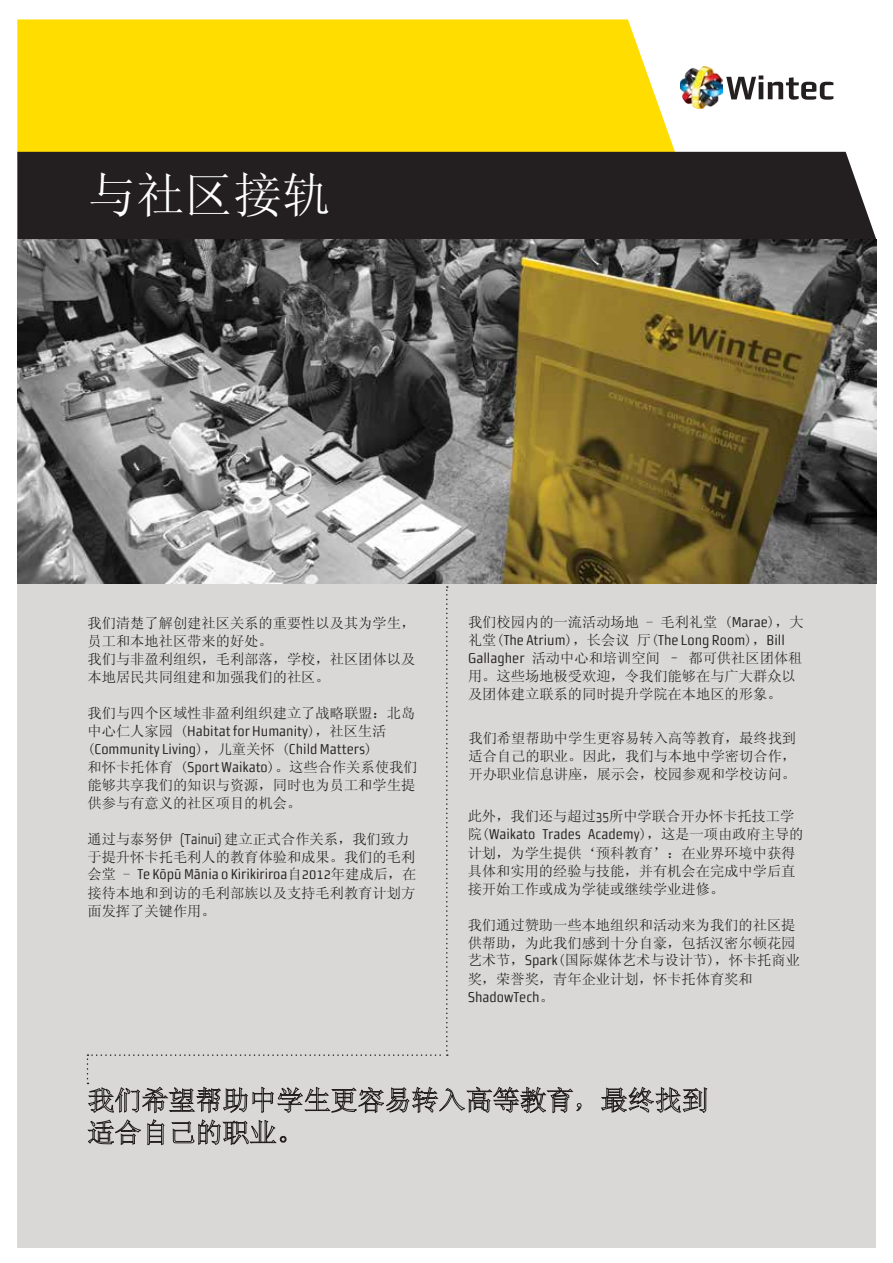
<style>
.page{position:relative;width:893px;height:1263px;background:#fff}
.page>*{position:absolute;margin:0;border:0;box-sizing:border-box;transform-origin:0 0}
.t1{font:48.75px "Sim Sun";color:#fff}
.t2{font:14.25px/18px "Sim Sun";color:#231f20}
.t3{font:14.25px/18px "Morgan Sn Cn Office";color:#231f20}
.s1{font-family:"Sim Sun"}
.s2{font-family:"Morgan Sn Cn Office"}
.s3{font-family:"Morgan Sn Office"}
.s4{font-family:"Morgan Sn Cn Pi"}
.s5{font-family:"Morgan Sn Office";font-size:13.5px}
</style>
<div class="page">
<div style="left:17px;top:19px;width:660px;height:133px;background:#fd0"></div>
<div style="left:17px;top:509px;width:859px;height:739px;background:#d9d8d6"></div>
<div style="left:17px;top:152px;width:859px;height:87px;background:#231f20"></div>
<img style="left:681px;top:67px;width:42px;height:41px">
<svg style="left:726px;top:75px;width:107px;height:25px"></svg>
<img style="left:17px;top:239px;width:859px;height:345px">
<svg style="left:601px;top:1086px;width:107px;height:27px"></svg>
<svg style="left:87px;top:586px;width:495px;height:559px"></svg>
<h1 class="t1" style="left:87px;top:171px;width:245px">与社区接轨</h1>
<p class="t2" style="left:87px;top:614px;width:329px">我们清楚了解创建社区关系的重要性以及其为学生，员工和本地社区带来的好处。<br>我们与非盈利组织，毛利部落，学校，社区团体以及本地居民共同组建和加强我们的社区。</p>
<p class="t2" style="left:87px;top:704px;width:329px">我们与四个区域性非盈利组织建立了战略联盟：北岛</p>
<p class="t3" style="left:87px;top:721px;width:300px"><span class="s1">中心仁人家园 (</span>Habitat for Humanity<span class="s1">)，社区生活(</span>Community Living<span class="s1">)，儿童关怀 (</span>Child Matters<span class="s1">)</span></p>
<p class="t2" style="left:87px;top:757px;width:332px">和怀卡托体育 (<span class="s2">Sport Waikato</span>)。这些合作关系使我们能够共享我们的知识与资源，同时也为员工和学生提供参与有意义的社区项目的机会。</p>
<p class="t2" style="left:87px;top:829px;width:329px">通过与泰努伊 <span class="s3">(Tainui)</span> 建立正式合作关系，我们致力于提升怀卡托毛利人的教育体验和成果。我们的毛利</p>
<p class="t3" style="left:87px;top:865px;width:330px"><span class="s1">会堂 -</span> Te K<span class="s4">ö</span>p<span class="s4">ü</span> M<span class="s4">ä</span>nia o Kirikiriroa<span class="s1">自</span>2012<span class="s1">年建成后，在</span></p>
<p class="t2" style="left:87px;top:884px;width:329px">接待本地和到访的毛利部族以及支持毛利教育计划方面发挥了关键作用。</p>
<p class="t2" style="left:468px;top:613px;width:337px">我们校园内的一流活动场地 - 毛利礼堂 (<span class="s2">Marae</span>)，大</p>
<p class="t3" style="left:468px;top:631px;width:318px"><span class="s1">礼堂(</span>The Atrium<span class="s1">)，长会议 厅(</span>The Long Room<span class="s1">)，</span>Bill</p>
<p class="t2" style="left:468px;top:649px;width:336px"><span class="s2">Gallagher</span> 活动中心和培训空间 – 都可供社区团体租用。这些场地极受欢迎，令我们能够在与广大群众以及团体建立联系的同时提升学院在本地区的形象。</p>
<p class="t2" style="left:468px;top:729px;width:329px;text-align:justify">我们希望帮助中学生更容易转入高等教育，最终找到适合自己的职业。因此，我们与本地中学密切合作，开办职业信息讲座，展示会，校园参观和学校访问。</p>
<p class="t2" style="left:468px;top:807px;width:328px">此外，我们还与超过<span class="s5">35</span>所中学联合开办怀卡托技工学</p>
<p class="t3" style="left:468px;top:825px;width:337px"><span class="s1">院(</span>Waikato Trades Academy<span class="s1">)，这是一项由政府主导的</span></p>
<p class="t2" style="left:468px;top:843px;width:329px;text-align:justify">计划，为学生提供‘预科教育’：在业界环境中获得具体和实用的经验与技能，并有机会在完成中学后直接开始工作或成为学徒或继续学业进修。</p>
<p class="t2" style="left:468px;top:915px;width:334px">我们通过赞助一些本地组织和活动来为我们的社区提供帮助，为此我们感到十分自豪，包括汉密尔顿花园艺术节，<span class="s2">Spark</span>(国际媒体艺术与设计节)，怀卡托商业奖，荣誉奖，青年企业计划，怀卡托体育奖和</p>
<p class="t3" style="left:468px;top:988px;width:88px">ShadowTech<span class="s1">。</span></p>
</div>
